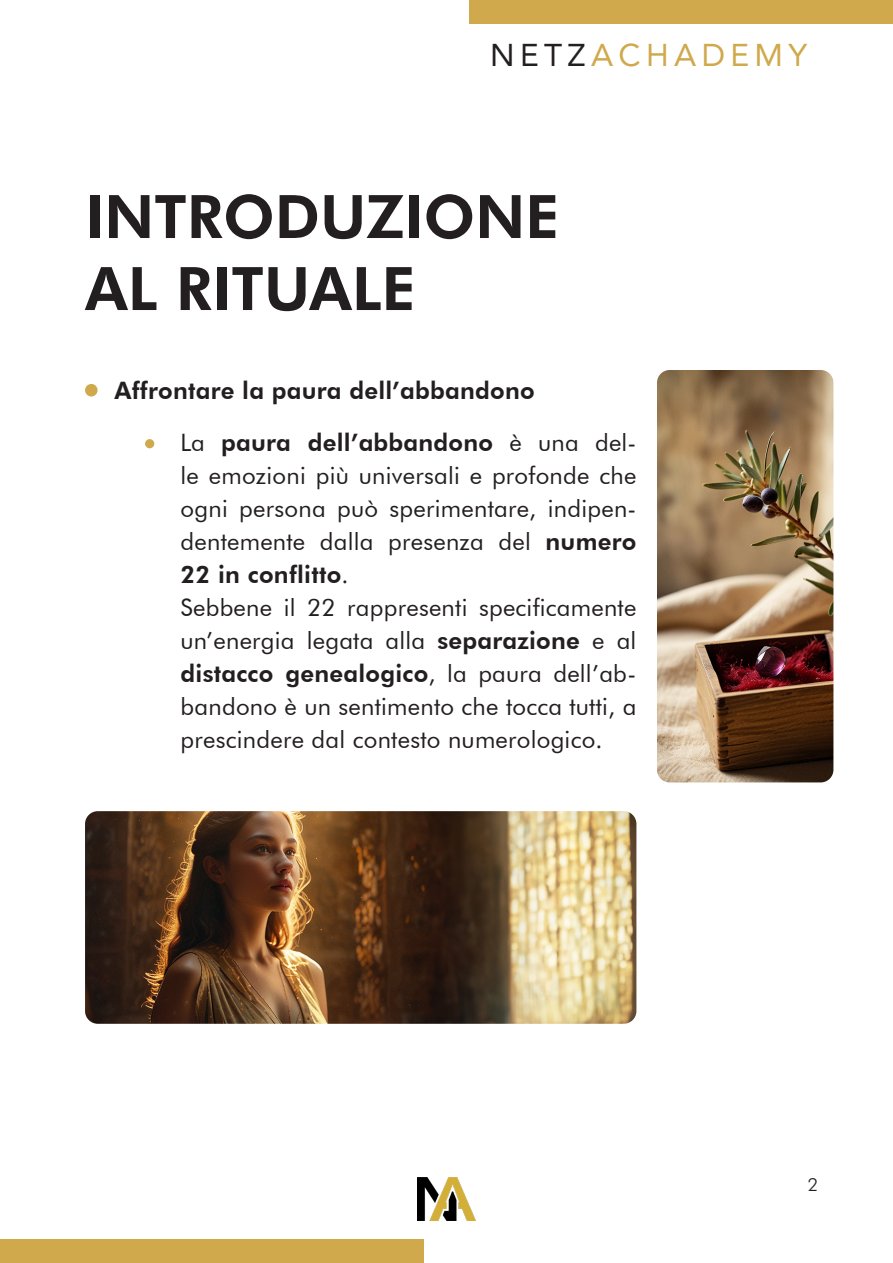
<style>
.page{position:relative;width:893px;height:1263px;background:#fff}
.page>*{position:absolute;margin:0;border:0;box-sizing:border-box;transform-origin:0 0}
.t1{font:800 60px "Futura BT";color:#231f20}
.t2{font:31.5px "Avenir";letter-spacing:.17em;color:#cfa94c}
.testi{font:24px/33px "Futura BT";letter-spacing:.01em;color:#231f20;text-align:justify}
.t3{font:800 24px "Futura BT";letter-spacing:.01em;color:#231f20}
.t4{font:300 18px "Futura BT";color:#231f20}
.s1{color:#231f20}
.s2{font-weight:800}
</style>
<div class="page">
<img style="left:418px;top:1177px;width:57px;height:43px">
<div style="left:469px;top:0;width:424px;height:23px;background:#cfa94b"></div>
<div style="left:0;top:1239px;width:424px;height:24px;background:#cfa94b"></div>
<div style="left:85px;top:384px;width:13px;height:12px;background:#cfa94c;border-radius:50%"></div>
<div style="left:145px;top:439px;width:9px;height:9px;background:#cfa94c;border-radius:50%"></div>
<img style="left:85px;top:811px;width:551px;height:213px">
<img style="left:657px;top:370px;width:176px;height:412px">
<p class="t2" style="left:490px;top:29px;width:318px"><span class="s1">NETZ</span>ACHADEMY</p>
<p class="t1" style="left:85px;top:180px;width:476px">INTRODUZIONE</p>
<p class="t1" style="left:85px;top:252px;width:332px">AL RITUALE</p>
<p class="t3" style="left:114px;top:376px;width:422px">Affrontare la paura dell’abbandono</p>
<p class="testi" style="left:181px;top:426px;width:457px">La <span class="s2">paura dell’abbandono</span> è una del&shy;le emozioni più universali e profonde che ogni persona può sperimentare, indipen&shy;dentemente dalla presenza del <span class="s2">numero 22 in conflitto</span>.</p>
<p class="testi" style="left:181px;top:591px;width:457px">Sebbene il 22 rappresenti specificamente un’energia legata alla <span class="s2">separazione</span> e al <span class="s2">distacco genealogico</span>, la paura dell’ab&shy;bandono è un sentimento che tocca tutti, a prescindere dal contesto numerologico.</p>
<p class="t4" style="left:808px;top:1174px;width:12px">2</p>
</div>
